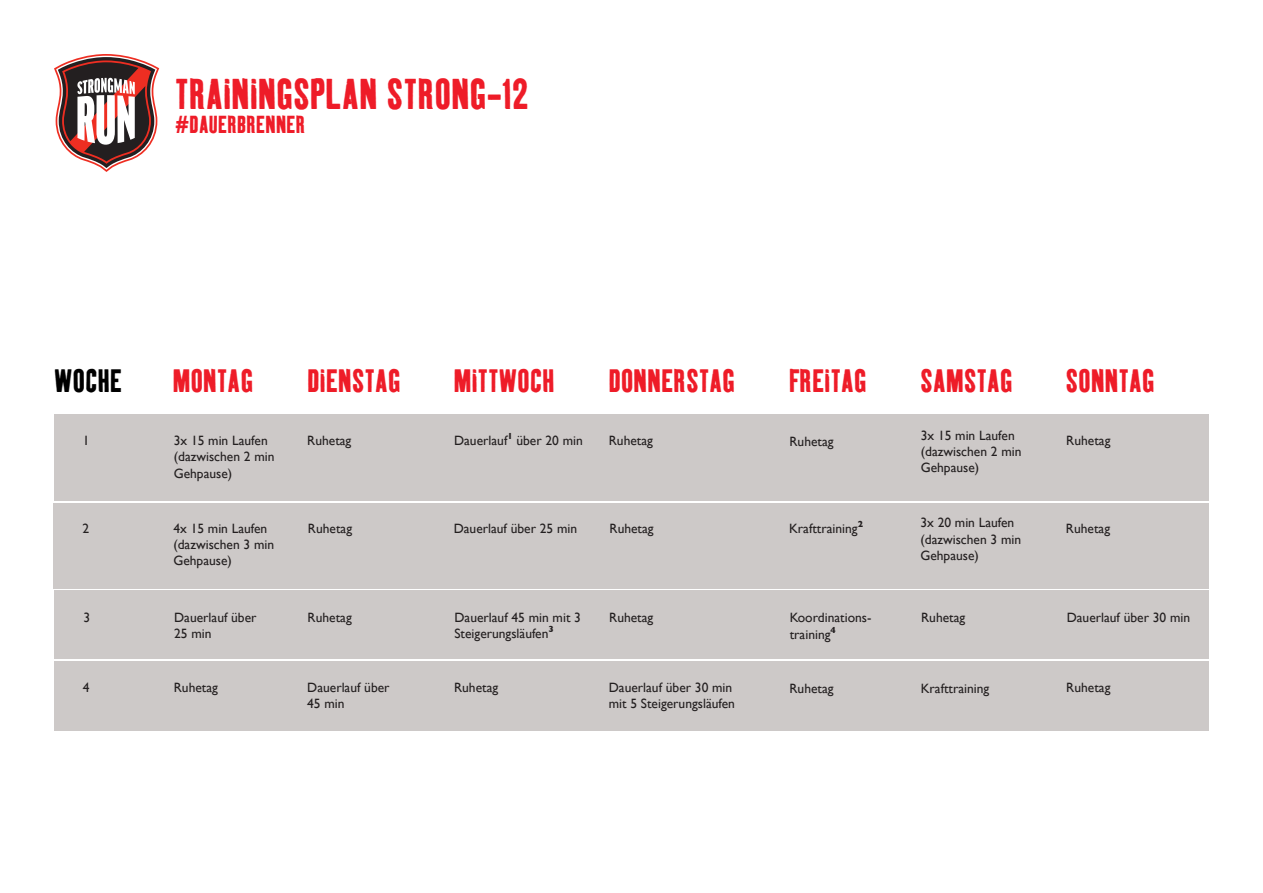
<style>
.page{position:relative;width:1263px;height:893px;background:#fff}
.page>*{position:absolute;margin:0;border:0;box-sizing:border-box;transform-origin:0 0}
.t1{font:42px "Kipp No 1";letter-spacing:.01em;color:#ee1c28}
.t2{font:31.65px "Kipp No 1";letter-spacing:.01em;color:#ee1c28}
.t3{font:31.65px "Kipp No 1";letter-spacing:.01em;color:#000}
.t4{font:24px "Kipp No 1";letter-spacing:.01em;color:#ee1c28}
.t5{font:13.5px/16.2px "Gill Sans";color:#231f20}
</style>
<div class="page">
<svg style="left:54px;top:54px;width:105px;height:118px"></svg>
<div style="left:54px;top:503px;width:1155px;height:85px;background:#cdc9c8"></div>
<div style="left:54px;top:414px;width:1155px;height:86px;background:#cdc9c8"></div>
<div style="left:54px;top:591px;width:1154px;height:68px;background:#cdc9c8"></div>
<div style="left:54px;top:661px;width:1154px;height:69px;background:#cdc9c8"></div>
<h1 class="t1" style="left:175px;top:69px;width:355px">TRAININGSPLAN STRONG-12</h1>
<h3 class="t4" style="left:175px;top:110px;width:132px">#DAUERBRENNER</h3>
<h2 class="t3" style="left:54px;top:362px;width:69px">WOCHE</h2>
<h2 class="t2" style="left:173px;top:362px;width:82px">MONTAG</h2>
<h2 class="t2" style="left:307px;top:362px;width:95px">DIENSTAG</h2>
<h2 class="t2" style="left:454px;top:362px;width:102px">MITTWOCH</h2>
<h2 class="t2" style="left:609px;top:362px;width:128px">DONNERSTAG</h2>
<h2 class="t2" style="left:789px;top:362px;width:79px">FREITAG</h2>
<h2 class="t2" style="left:920px;top:362px;width:94px">SAMSTAG</h2>
<h2 class="t2" style="left:1066px;top:362px;width:90px">SONNTAG</h2>
<p class="t5" style="left:83px;top:432px;width:8px">1</p>
<p class="t5" style="left:307px;top:432px;width:46px">Ruhetag</p>
<p class="t5" style="left:454px;top:433px;width:130px">Dauerlauf<sup>1</sup> über 20 min</p>
<p class="t5" style="left:609px;top:433px;width:46px">Ruhetag</p>
<p class="t5" style="left:789px;top:433px;width:46px">Ruhetag</p>
<p class="t5" style="left:921px;top:427px;width:102px">3x 15 min Laufen (dazwischen 2 min<br>Gehpause)</p>
<p class="t5" style="left:1066px;top:432px;width:46px">Ruhetag</p>
<p class="t5" style="left:174px;top:432px;width:102px">3x 15 min Laufen (dazwischen 2 min<br>Gehpause)</p>
<p class="t5" style="left:83px;top:520px;width:8px">2</p>
<p class="t5" style="left:308px;top:520px;width:46px">Ruhetag</p>
<p class="t5" style="left:454px;top:520px;width:125px">Dauerlauf über 25 min</p>
<p class="t5" style="left:609px;top:520px;width:46px">Ruhetag</p>
<p class="t5" style="left:789px;top:521px;width:75px">Krafttraining<sup>2</sup></p>
<p class="t5" style="left:920px;top:515px;width:102px">3x 20 min Laufen (dazwischen 3 min<br>Gehpause)</p>
<p class="t5" style="left:1066px;top:520px;width:46px">Ruhetag</p>
<p class="t5" style="left:173px;top:520px;width:102px">4x 15 min Laufen (dazwischen 3 min<br>Gehpause)</p>
<p class="t5" style="left:83px;top:609px;width:8px">3</p>
<p class="t5" style="left:308px;top:609px;width:46px">Ruhetag</p>
<p class="t5" style="left:454px;top:609px;width:128px">Dauerlauf 45 min mit 3<br>Steigerungsläufen<sup>3</sup></p>
<p class="t5" style="left:609px;top:609px;width:46px">Ruhetag</p>
<p class="t5" style="left:790px;top:610px;width:83px">Koordinations&shy;training<sup>4</sup></p>
<p class="t5" style="left:921px;top:610px;width:46px">Ruhetag</p>
<p class="t5" style="left:1067px;top:609px;width:125px">Dauerlauf über 30 min</p>
<p class="t5" style="left:174px;top:609px;width:84px">Dauerlauf über<br>25 min</p>
<p class="t5" style="left:83px;top:679px;width:8px">4</p>
<p class="t5" style="left:174px;top:679px;width:46px">Ruhetag</p>
<p class="t5" style="left:307px;top:679px;width:84px">Dauerlauf über<br>45 min</p>
<p class="t5" style="left:454px;top:679px;width:46px">Ruhetag</p>
<p class="t5" style="left:609px;top:679px;width:128px">Dauerlauf über 30 min mit 5 Steigerungsläufen</p>
<p class="t5" style="left:789px;top:680px;width:46px">Ruhetag</p>
<p class="t5" style="left:921px;top:680px;width:70px">Krafttraining</p>
<p class="t5" style="left:1066px;top:679px;width:46px">Ruhetag</p>
</div>
